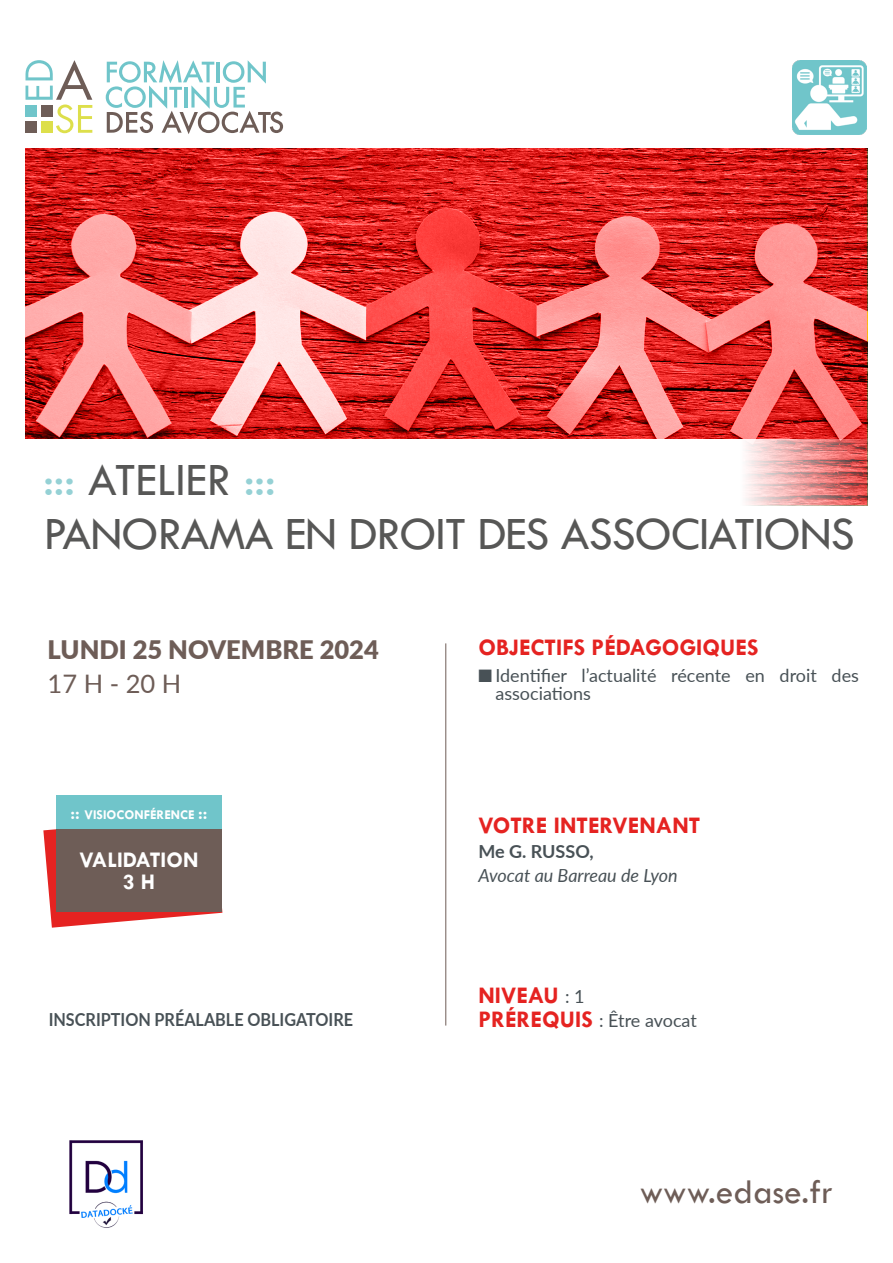
<style>
.page{position:relative;width:893px;height:1263px;background:#fff}
.page>*{position:absolute;margin:0;border:0;box-sizing:border-box;transform-origin:0 0}
.t1{font:48px/54px "Tw Cen";letter-spacing:-.02em;color:#575756}
.t2{font:35.25px "Tw Cen";color:#6e5d57}
.t3{font:900 25.5px "Lato";color:#6e5d57}
.t4{font:25.5px "Lato";color:#6e5d57}
.t5{font:700 24px "Tw Cen";color:#e52321}
.t6{font:700 22.5px/22.5px "Tw Cen";color:#fff;text-align:center}
.t7{font:18px/18px "Lato";color:#485156}
.t8{font:700 18px "Lato";color:#485156;scale:.9 1}
.t9{font:italic 18px "Lato";color:#485156}
.t10{font:700 18px "Lato";color:#485156}
.t11{font:700 13.5px "Tw Cen";color:#fff}
.s1{color:#95d1d5}
.s2{font-size:18px}
.s3{font-family:"Lato";font-weight:400;font-size:18px;color:#485156}
.s4{font-family:"Tw Cen";font-weight:700;font-size:24px;color:#e52321}
</style>
<div class="page">
<svg style="left:26px;top:149px;width:841px;height:290px;background:#de4544"></svg>
<svg style="left:26px;top:60px;width:66px;height:73px"></svg>
<div style="left:26px;top:105px;width:11px;height:12px;background:#70c5ca"></div>
<div style="left:41px;top:105px;width:12px;height:12px;background:#6e5d57"></div>
<div style="left:26px;top:121px;width:11px;height:12px;background:#6e5d57"></div>
<div style="left:41px;top:121px;width:12px;height:12px;background:#dddf4b"></div>
<svg style="left:106px;top:60px;width:177px;height:74px"></svg>
<hr style="left:445px;top:643px;width:1px;height:382px;background:#6e5d57">
<img style="left:69px;top:1140px;width:74px;height:88px">
<img style="left:792px;top:60px;width:74px;height:74px">
<svg style="left:43px;top:829px;width:179px;height:99px"></svg>
<div style="left:56px;top:828px;width:166px;height:84px;background:#6e5d57"></div>
<div style="left:56px;top:796px;width:166px;height:33px;background:#70c5ca"></div>
<h1 class="t1" style="left:43px;top:452px;width:813px"><span class="s1">:::</span> ATELIER <span class="s1">:::<br></span>PANORAMA EN DROIT DES ASSOCIATIONS</h1>
<h3 class="t3" style="left:48px;top:630px;width:333px">LUNDI 25 NOVEMBRE 2024</h3>
<h3 class="t4" style="left:48px;top:665px;width:135px">17 H - 20 H</h3>
<p class="t11" style="left:70px;top:806px;width:139px"><span class="s2">::</span> VISIOCONFÉRENCE <span class="s2">::</span></p>
<p class="t6" style="left:79px;top:848px;width:121px">VALIDATION<br>3 H</p>
<p class="t8" style="left:49px;top:1006px;width:340px">INSCRIPTION PRÉALABLE OBLIGATOIRE</p>
<h3 class="t5" style="left:478px;top:633px;width:282px">OBJECTIFS PÉDAGOGIQUES</h3>
<p class="t7" style="left:495px;top:666px;width:365px;text-indent:-17px">■ Identifier l’actualité récente en droit des associations</p>
<h3 class="t5" style="left:478px;top:811px;width:223px">VOTRE INTERVENANT</h3>
<p class="t10" style="left:478px;top:839px;width:117px">Me G. RUSSO,</p>
<p class="t9" style="left:478px;top:863px;width:201px">Avocat au Barreau de Lyon</p>
<h3 class="t5" style="left:478px;top:980px;width:108px">NIVEAU <span class="s3">: 1</span></h3>
<p class="t7" style="left:478px;top:1010px;width:220px"><span class="s4">PRÉREQUIS</span> : Être avocat</p>
<h2 class="t2" style="left:640px;top:1170px;width:195px">www.edase.fr</h2>
</div>
